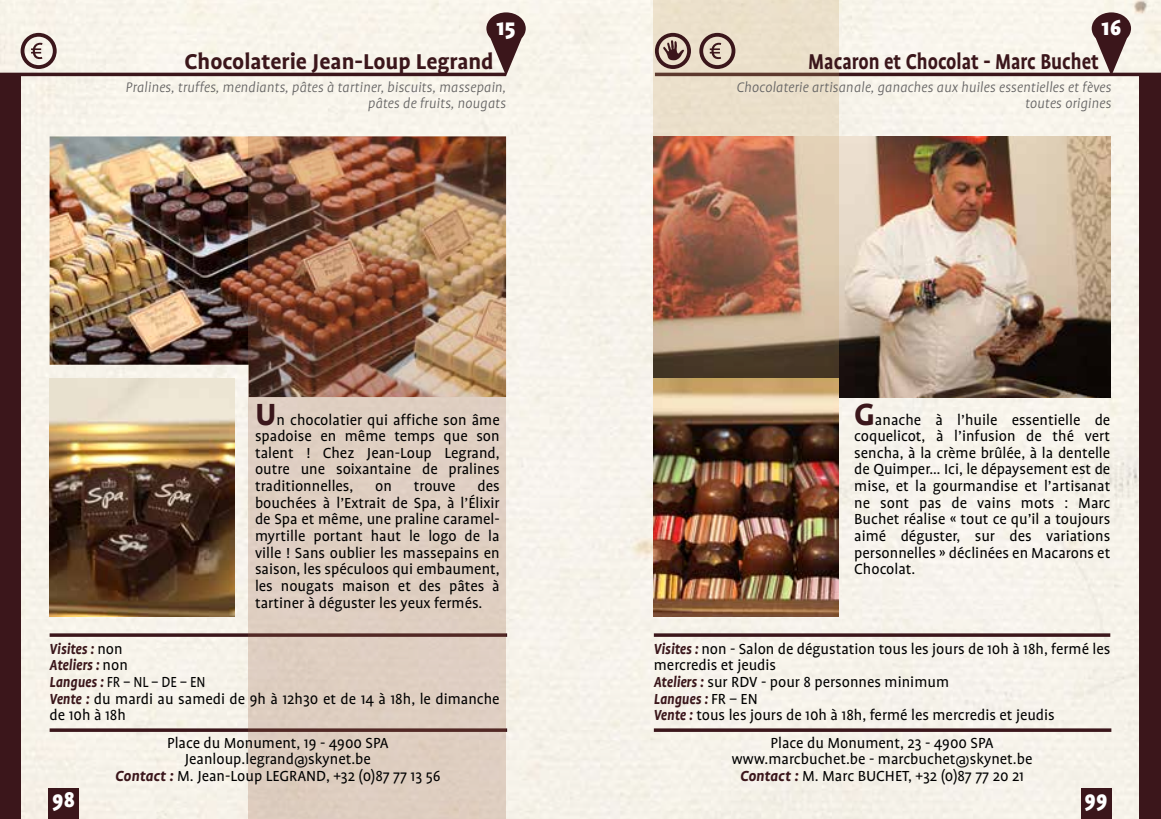
<style>
.page{position:relative;width:1161px;height:819px;background:#f7f3eb}
.page>*{position:absolute;margin:0;border:0;box-sizing:border-box;transform-origin:0 0}
.t1{font:700 24.5px "Profile OT";color:#3b161b}
.t2{font:700 24.5px "Profile OT";color:#3b161b;scale:.85 1}
.t3{font:900 24.5px "Profile OT";color:#fff}
.t4{font:16.62px/16.6px "Profile OT";color:#000;text-align:justify}
.t5{font:italic 300 15.75px/15.8px "Profile OT";color:#646363;text-align:right}
.s1{font-weight:700;font-size:35px;color:#3b161b}
.s2{font-weight:700;font-style:italic;color:#3b161b}
</style>
<div class="page">
<hr style="left:0;top:73px;width:506px;height:3px;background:#3b161b">
<hr style="left:655px;top:73px;width:506px;height:3px;background:#3b161b">
<div style="left:1139px;top:74px;width:22px;height:745px;background:#3b161b"></div>
<div style="left:0;top:74px;width:21px;height:745px;background:#3b161b"></div>
<hr style="left:50px;top:728px;width:457px;height:3px;background:#3b161b">
<hr style="left:654px;top:728px;width:457px;height:3px;background:#3b161b">
<hr style="left:50px;top:633px;width:457px;height:3px;background:#3b161b">
<hr style="left:654px;top:633px;width:456px;height:3px;background:#3b161b">
<svg style="left:486px;top:12px;width:40px;height:64px"></svg>
<svg style="left:1092px;top:12px;width:39px;height:61px"></svg>
<div style="left:48px;top:788px;width:31px;height:31px;background:#3b161b"></div>
<div style="left:1081px;top:788px;width:30px;height:31px;background:#3b161b"></div>
<img style="left:50px;top:397px;width:185px;height:219px">
<img style="left:50px;top:136px;width:199px;height:261px">
<img style="left:249px;top:136px;width:257px;height:683px">
<svg style="left:21px;top:33px;width:36px;height:36px"></svg>
<img style="left:839px;top:136px;width:271px;height:261px">
<svg style="left:654px;top:0;width:185px;height:379px"></svg>
<img style="left:654px;top:379px;width:185px;height:237px">
<svg style="left:655px;top:33px;width:36px;height:36px"></svg>
<svg style="left:699px;top:33px;width:36px;height:36px"></svg>
<h1 class="t3" style="left:497px;top:14px;width:20px">15</h1>
<h1 class="t1" style="left:184px;top:48px;width:311px">Chocolaterie Jean-Loup Legrand</h1>
<p class="t5" style="left:126px;top:80px;width:382px">Pralines, truffes, mendiants, pâtes à tartiner, biscuits, massepain, pâtes de fruits, nougats</p>
<p class="t4" style="left:255px;top:411px;width:246px"><span class="s1">U</span>n chocolatier qui affiche son âme spadoise en même temps que son talent ! Chez Jean-Loup Legrand, outre une soixantaine de pralines traditionnelles,</p>
<p class="t4" style="left:255px;top:478px;width:246px;text-indent:222px">des bouchées à l’Extrait de Spa, à l’Élixir de Spa et même, une praline caramel&shy;myrtille portant haut le logo de la ville ! Sans oublier les massepains en saison, les spéculoos qui embaument, les nougats maison et des pâtes à tartiner à déguster les yeux fermés.</p>
<p class="t4" style="left:50px;top:640px;width:452px;text-align:left"><span class="s2">Visites :</span> non<br><span class="s2">Ateliers :</span> non<br><span class="s2">Langues :</span> FR – NL – DE – EN<br><span class="s2">Vente :</span> du mardi au samedi de 9h à 12h30 et de 14 à 18h, le dimanche de 10h à 18h</p>
<p class="t4" style="left:375px;top:478px;width:18px">on</p>
<p class="t4" style="left:414px;top:478px;width:43px">trouve</p>
<p class="t4" style="left:115px;top:734px;width:327px;text-align:center">Place du Monument, 19 - 4900 SPA<br>Jeanloup.legrand@skynet.be<br><span class="s2">Contact :</span> M. Jean-Loup LEGRAND, +32 (0)87 77 13 56</p>
<h1 class="t3" style="left:1101px;top:14px;width:21px">16</h1>
<h1 class="t2" style="left:808px;top:48px;width:344px">Macaron et Chocolat - Marc Buchet</h1>
<p class="t5" style="left:736px;top:80px;width:376px">Chocolaterie artisanale, ganaches aux huiles essentielles et fèves toutes origines</p>
<p class="t4" style="left:854px;top:411px;width:257px"><span class="s1">G</span>anache à l’huile essentielle de coquelicot, à l’infusion de thé vert sencha, à la crème brûlée, à la dentelle de Quimper… Ici, le dépaysement est de mise, et la gourmandise et l’artisanat ne sont pas de vains mots : Marc Buchet réalise « tout ce qu’il a toujours aimé déguster, sur des variations personnelles » déclinées en Macarons et Chocolat.</p>
<p class="t4" style="left:654px;top:640px;width:458px;text-align:left"><span class="s2">Visites :</span> non - Salon de dégustation tous les jours de 10h à 18h, fermé les mercredis et jeudis<br><span class="s2">Ateliers :</span> sur RDV - pour 8 personnes minimum<br><span class="s2">Langues :</span> FR – EN<br><span class="s2">Vente :</span> tous les jours de 10h à 18h, fermé les mercredis et jeudis</p>
<p class="t4" style="left:732px;top:734px;width:302px;text-align:center">Place du Monument, 23 - 4900 SPA www.marcbuchet.be - marcbuchet@skynet.be<br><span class="s2">Contact :</span> M. Marc BUCHET, +32 (0)87 77 20 21</p>
<h1 class="t3" style="left:52px;top:786px;width:24px">98</h1>
<h1 class="t3" style="left:1084px;top:786px;width:25px">99</h1>
</div>
